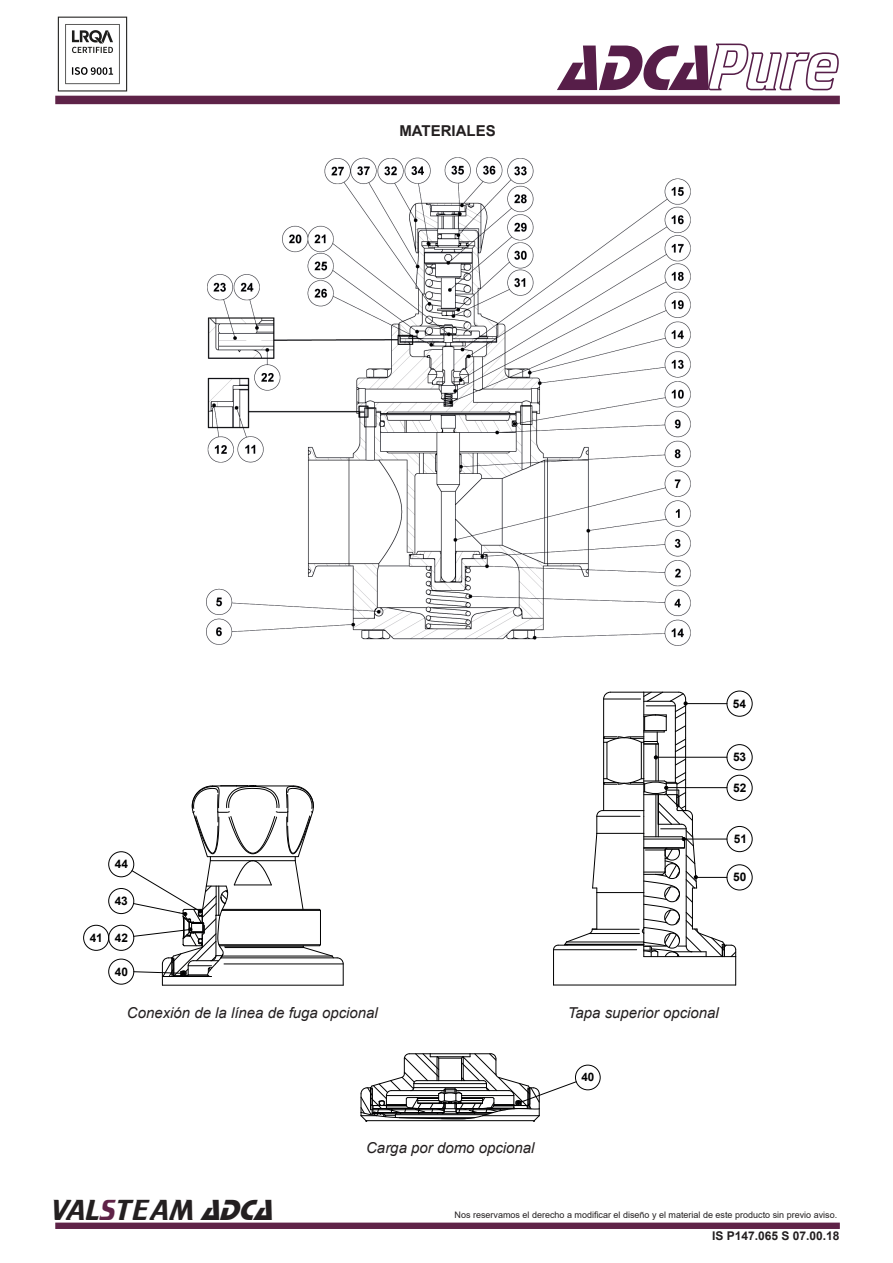
<style>
.page{position:relative;width:893px;height:1263px;background:#fff}
.page>*{position:absolute;margin:0;border:0;box-sizing:border-box;transform-origin:0 0}
.t1{font:30px "Trekker";color:#231f20}
.t2{font:italic 15px "Arial";color:#231f20}
.t3{font:700 15px "Arial";color:#231f20}
.t4{font:700 12px "Arial";color:#231f20}
.t5{font:700 11.85px "Arial";color:#000001}
.t6{font:700 11.7px "Arial";color:#000001}
.t7{font:9px "Arial";color:#231f20}
.s1{color:#5f2348}
.s2{font-family:"Stop D";font-style:italic}
</style>
<div class="page">
<div style="left:55px;top:96px;width:785px;height:8px;background:#5e2348"></div>
<div style="left:55px;top:1222px;width:785px;height:7px;background:#5f2348;border:2px solid #5f2348"></div>
<img style="left:57px;top:16px;width:71px;height:76px">
<svg style="left:557px;top:44px;width:282px;height:46px"></svg>
<img style="left:206px;top:158px;width:485px;height:488px">
<div style="left:575px;top:1065px;width:25px;height:25px;border:1px solid #000001;border-radius:50%"></div>
<svg style="left:360px;top:1053px;width:217px;height:69px"></svg>
<hr style="left:162px;top:985px;width:181px;height:1px;background:#000001">
<div style="left:109px;top:959px;width:25px;height:25px;border:1px solid #000001;border-radius:50%"></div>
<div style="left:109px;top:851px;width:25px;height:26px;border:1px solid #000001;border-radius:50%"></div>
<div style="left:109px;top:888px;width:25px;height:26px;border:1px solid #000001;border-radius:50%"></div>
<div style="left:109px;top:925px;width:25px;height:25px;border:1px solid #000001;border-radius:50%"></div>
<div style="left:83px;top:925px;width:26px;height:25px;border:1px solid #000001;border-radius:50%"></div>
<svg style="left:131px;top:785px;width:213px;height:200px"></svg>
<div style="left:727px;top:744px;width:25px;height:26px;border:1px solid #000001;border-radius:50%"></div>
<div style="left:727px;top:691px;width:25px;height:25px;border:1px solid #000001;border-radius:50%"></div>
<div style="left:727px;top:775px;width:25px;height:26px;border:1px solid #000001;border-radius:50%"></div>
<div style="left:727px;top:826px;width:25px;height:26px;border:1px solid #000001;border-radius:50%"></div>
<div style="left:727px;top:864px;width:25px;height:26px;border:1px solid #000001;border-radius:50%"></div>
<hr style="left:553px;top:985px;width:183px;height:1px;background:#000001">
<svg style="left:553px;top:692px;width:183px;height:293px"></svg>
<hr style="left:695px;top:877px;width:32px;height:1px;background:#000001">
<p class="t3" style="left:399px;top:121px;width:98px">MATERIALES</p>
<p class="t5" style="left:115px;top:856px;width:15px">44</p>
<p class="t5" style="left:115px;top:892px;width:15px">43</p>
<p class="t5" style="left:90px;top:929px;width:40px">41 42</p>
<p class="t5" style="left:115px;top:963px;width:15px">40</p>
<p class="t2" style="left:127px;top:1003px;width:252px">Conexión de la línea de fuga opcional</p>
<p class="t2" style="left:366px;top:1138px;width:170px">Carga por domo opcional</p>
<p class="t5" style="left:733px;top:695px;width:15px">54</p>
<p class="t5" style="left:733px;top:749px;width:15px">53</p>
<p class="t5" style="left:733px;top:779px;width:15px">52</p>
<p class="t5" style="left:734px;top:831px;width:15px">51</p>
<p class="t5" style="left:733px;top:869px;width:15px">50</p>
<p class="t2" style="left:568px;top:1003px;width:153px">Tapa superior opcional</p>
<p class="t6" style="left:581px;top:1069px;width:14px">40</p>
<p class="t1" style="left:51px;top:1193px;width:232px">VAL<span class="s1">S</span>TEAM <span class="s2">ADCA</span></p>
<p class="t7" style="left:454px;top:1209px;width:384px">Nos reservamos el derecho a modificar el diseño y el material de este producto sin previo aviso.</p>
<p class="t4" style="left:712px;top:1227px;width:129px">IS P147.065 S 07.00.18</p>
</div>
